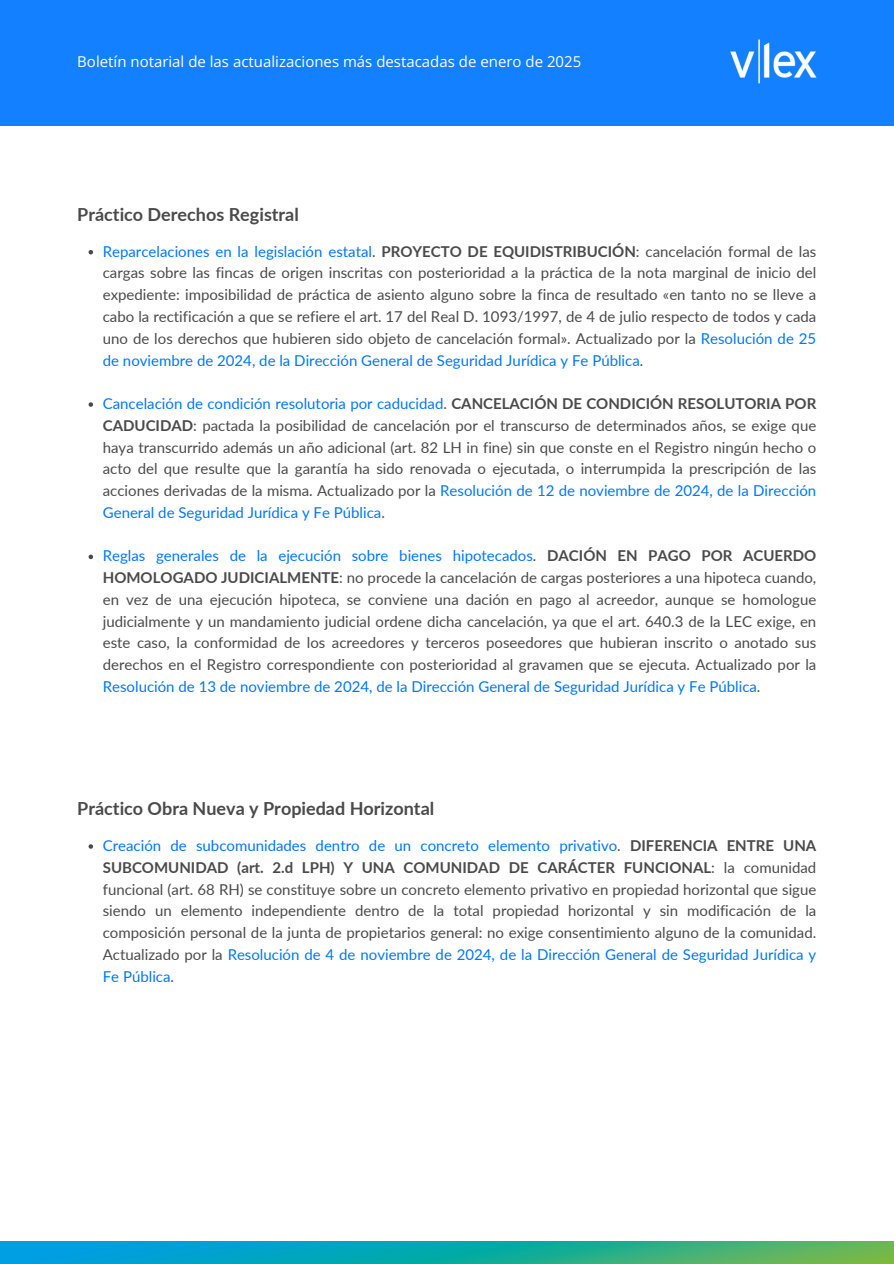
<style>
.page{position:relative;width:894px;height:1264px;background:#fff}
.page>*{position:absolute;margin:0;border:0;box-sizing:border-box;transform-origin:0 0}
.t1{font:700 18px "Lato";color:#4a4a4a}
.t2{font:15px/21.8px "Lato";color:#4a4a4a;text-align:justify}
.t3{font:15px "Open Sans";color:#fff}
.s1{color:#07f}
.s2{font-weight:700}
</style>
<div class="page">
<div style="left:0;top:0;width:893px;height:126px;background:#1280ff"></div>
<img style="left:0;top:1241px;width:893px;height:22px">
<svg style="left:88px;top:844px;width:5px;height:4px"></svg>
<svg style="left:88px;top:250px;width:5px;height:4px"></svg>
<svg style="left:88px;top:402px;width:5px;height:5px"></svg>
<svg style="left:88px;top:554px;width:5px;height:5px"></svg>
<img style="left:730px;top:40px;width:86px;height:44px">
<h1 class="t3" style="left:77px;top:51px;width:505px">Boletín notarial de las actualizaciones más destacadas de enero de 2025</h1>
<h1 class="t1" style="left:77px;top:203px;width:223px">Práctico Derechos Registral</h1>
<p class="t2" style="left:103px;top:240px;width:714px"><span class="s1">Reparcelaciones en la legislación estatal</span>. <span class="s2">PROYECTO DE EQUIDISTRIBUCIÓN</span>: cancelación formal de las cargas sobre las fincas de origen inscritas con posterioridad a la práctica de la nota marginal de inicio del expediente: imposibilidad de práctica de asiento alguno sobre la finca de resultado «en tanto no se lleve a cabo la rectificación a que se refiere el art. 17 del Real D. 1093/1997, de 4 de julio respecto de todos y cada uno de los derechos que hubieren sido objeto de cancelación formal». Actualizado por la <span class="s1">Resolución de 25 de noviembre de 2024, de la Dirección General de Seguridad Jurídica y Fe Pública</span>.</p>
<p class="t2" style="left:103px;top:392px;width:714px"><span class="s1">Cancelación de condición resolutoria por caducidad</span>. <span class="s2">CANCELACIÓN DE CONDICIÓN RESOLUTORIA POR CADUCIDAD</span>: pactada la posibilidad de cancelación por el transcurso de determinados años, se exige que haya transcurrido además un año adicional (art. 82 LH in fine) sin que conste en el Registro ningún hecho o acto del que resulte que la garantía ha sido renovada o ejecutada, o interrumpida la prescripción de las acciones derivadas de la misma. Actualizado por la <span class="s1">Resolución de 12 de noviembre de 2024, de la Dirección General de Seguridad Jurídica y Fe Pública</span>.</p>
<p class="t2" style="left:103px;top:544px;width:714px"><span class="s1">Reglas generales de la ejecución sobre bienes hipotecados</span>. <span class="s2">DACIÓN EN PAGO POR ACUERDO HOMOLOGADO JUDICIALMENTE</span>: no procede la cancelación de cargas posteriores a una hipoteca cuando, en vez de una ejecución hipoteca, se conviene una dación en pago al acreedor, aunque se homologue judicialmente y un mandamiento judicial ordene dicha cancelación, ya que el art. 640.3 de la LEC exige, en este caso, la conformidad de los acreedores y terceros poseedores que hubieran inscrito o anotado sus derechos en el Registro correspondiente con posterioridad al gravamen que se ejecuta. Actualizado por la <span class="s1">Resolución de 13 de noviembre de 2024, de la Dirección General de Seguridad Jurídica y Fe Pública</span>.</p>
<p class="t1" style="left:77px;top:797px;width:358px">Práctico Obra Nueva y Propiedad Horizontal</p>
<p class="t2" style="left:103px;top:834px;width:714px"><span class="s1">Creación de subcomunidades dentro de un concreto elemento privativo</span>. <span class="s2">DIFERENCIA ENTRE UNA SUBCOMUNIDAD (art. 2.d LPH) Y UNA COMUNIDAD DE CARÁCTER FUNCIONAL</span>: la comunidad funcional (art. 68 RH) se constituye sobre un concreto elemento privativo en propiedad horizontal que sigue siendo un elemento independiente dentro de la total propiedad horizontal y sin modificación de la composición personal de la junta de propietarios general: no exige consentimiento alguno de la comunidad.<br>Actualizado por la <span class="s1">Resolución de 4 de noviembre de 2024, de la Dirección General de Seguridad Jurídica y Fe Pública</span>.</p>
</div>
